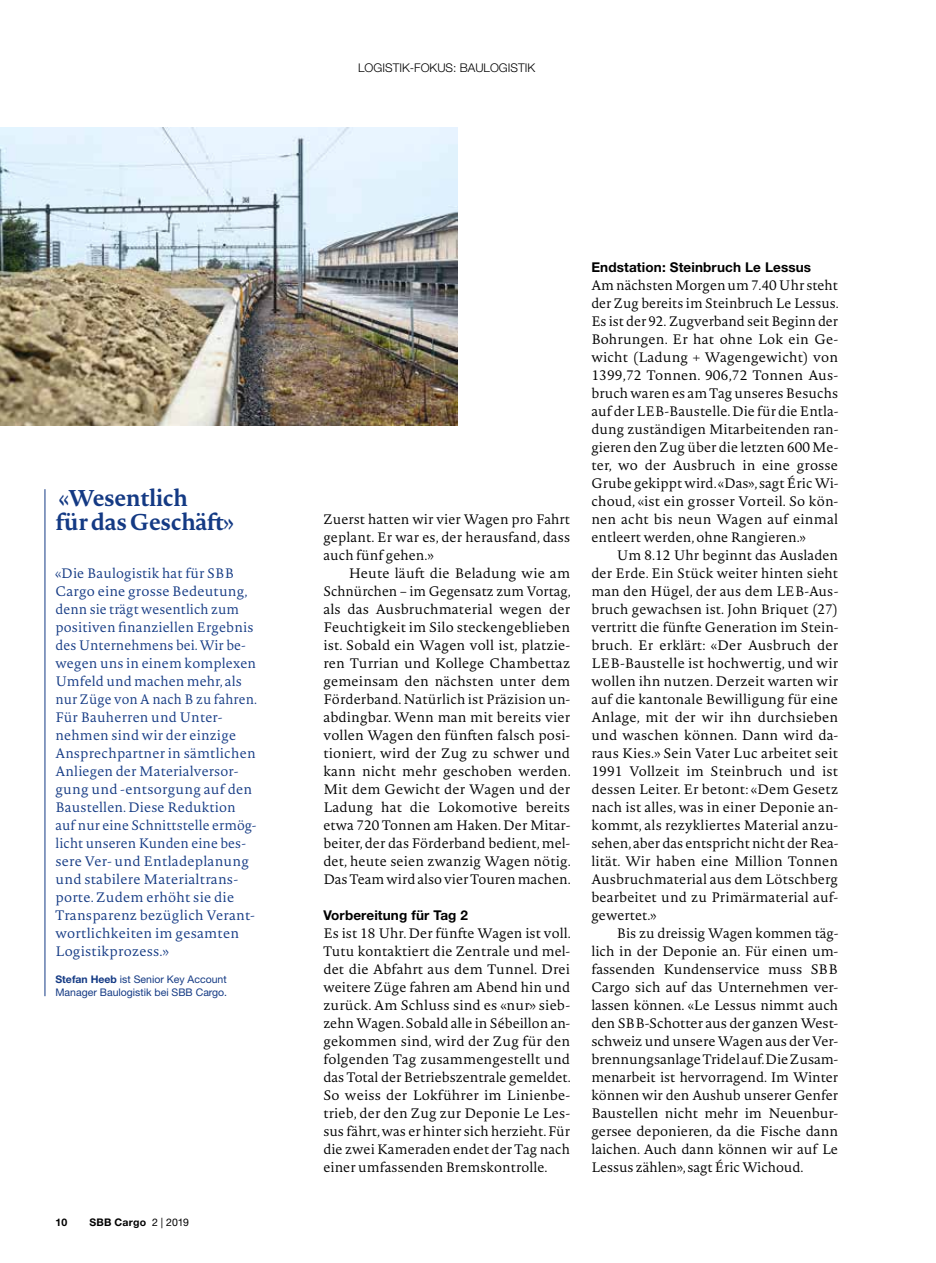
<style>
.page{position:relative;width:936px;height:1263px;background:#fff}
.page>*{position:absolute;margin:0;border:0;box-sizing:border-box;transform-origin:0 0}
.t1{font:700 22.5px/24px "Novel Pro";letter-spacing:-.02em;color:#143a84}
.t2{font:300 13.5px/18px "Novel Pro";letter-spacing:.005em;color:#000;text-align:justify}
.t3{font:300 13.5px/18px "Novel Pro";letter-spacing:.01em;color:#143a84}
.t4{font:700 13.5px "Helvetica Neue LT Std";letter-spacing:.01em;color:#000}
.t5{font:300 12px "Helvetica Neue LT Std";color:#000}
.t6{font:10.5px/13.5px "Helvetica Neue LT Std";color:#143a84}
.t7{font:700 10.5px "Helvetica Neue LT Std";letter-spacing:.025em;color:#000}
.s1{font-weight:700}
.s2{font-weight:400}
</style>
<div class="page">
<img style="left:0;top:128px;width:457px;height:297px">
<hr style="left:45px;top:489px;width:1px;height:507px;background:#143a84">
<p class="t5" style="left:358px;top:61px;width:178px">LOGISTIK-FOKUS: BAULOGISTIK</p>
<h1 class="t1" style="left:55px;top:485px;width:180px">«Wesentlich<br>für das Geschäft»</h1>
<p class="t3" style="left:55px;top:563px;width:203px">«Die Baulogistik hat für SBB<br>Cargo eine grosse Bedeutung, denn sie trägt wesentlich zum positiven finanziellen Ergebnis des Unternehmens bei. Wir be&shy;wegen uns in einem komplexen<br>Umfeld und machen mehr, als nur Züge von A nach B zu fahren.<br>Für Bauherren und Unter&shy;nehmen sind wir der einzige<br>Ansprechpartner in sämtlichen<br>Anliegen der Materialversor&shy;gung und -entsorgung auf den<br>Baustellen. Diese Reduktion auf nur eine Schnittstelle ermög&shy;licht unseren Kunden eine bes&shy;sere Ver- und Entladeplanung und stabilere Materialtrans&shy;porte. Zudem erhöht sie die<br>Transparenz bezüglich Verant&shy;wortlichkeiten im gesamten<br>Logistikprozess.»</p>
<p class="t6" style="left:55px;top:972px;width:173px"><span class="s1">Stefan Heeb</span> ist Senior Key Account<br>Manager Baulogistik bei SBB Cargo.</p>
<p class="t7" style="left:56px;top:1215px;width:13px">10</p>
<p class="t7" style="left:89px;top:1215px;width:101px">SBB Cargo <span class="s2">2 | 2019</span></p>
<p class="t2" style="left:323px;top:509px;width:248px">Zuerst hatten wir vier Wagen pro Fahrt geplant. Er war es, der herausfand, dass auch fünf gehen.»</p>
<p class="t2" style="left:323px;top:563px;width:249px;text-indent:26px">Heute läuft die Beladung wie am Schnürchen – im Gegensatz zum Vortag, als das Ausbruchmaterial wegen der Feuchtigkeit im Silo steckengeblieben ist. Sobald ein Wagen voll ist, platzie&shy;ren Turrian und Kollege Chambettaz gemeinsam den nächsten unter dem Förderband. Natürlich ist Präzision un&shy;abdingbar. Wenn man mit bereits vier vollen Wagen den fünften falsch posi&shy;tioniert, wird der Zug zu schwer und kann nicht mehr geschoben werden.<br>Mit dem Gewicht der Wagen und der Ladung hat die Lokomotive bereits etwa 720 Tonnen am Haken. Der Mitar&shy;beiter, der das Förderband bedient, mel&shy;det, heute seien zwanzig Wagen nötig.<br>Das Team wird also vier Touren machen.</p>
<p class="t4" style="left:323px;top:906px;width:146px">Vorbereitung für Tag 2</p>
<p class="t2" style="left:323px;top:923px;width:249px">Es ist 18 Uhr. Der fünfte Wagen ist voll.<br>Tutu kontaktiert die Zentrale und mel&shy;det die Abfahrt aus dem Tunnel. Drei weitere Züge fahren am Abend hin und zurück. Am Schluss sind es «nur» sieb&shy;zehn Wagen. Sobald alle in Sébeillon an&shy;gekommen sind, wird der Zug für den folgenden Tag zusammengestellt und das Total der Betriebszentrale gemeldet.<br>So weiss der Lokführer im Linienbe&shy;trieb, der den Zug zur Deponie Le Les&shy;sus fährt, was er hinter sich herzieht. Für die zwei Kameraden endet der Tag nach einer umfassenden Bremskontrolle.</p>
<p class="t4" style="left:591px;top:258px;width:221px">Endstation: Steinbruch Le Lessus</p>
<p class="t2" style="left:591px;top:275px;width:249px">Am nächsten Morgen um 7.40 Uhr steht der Zug bereits im Steinbruch Le Lessus.<br>Es ist der 92. Zugverband seit Beginn der Bohrungen. Er hat ohne Lok ein Ge&shy;wicht (Ladung + Wagengewicht) von 1399,72 Tonnen. 906,72 Tonnen Aus&shy;bruch waren es am Tag unseres Besuchs auf der LEB-Baustelle. Die für die Entla&shy;dung zuständigen Mitarbeitenden ran&shy;gieren den Zug über die letzten 600 Me&shy;ter, wo der Ausbruch in eine grosse Grube gekippt wird. «Das», sagt Éric Wi&shy;choud, «ist ein grosser Vorteil. So kön&shy;nen acht bis neun Wagen auf einmal entleert werden, ohne Rangieren.»</p>
<p class="t2" style="left:591px;top:545px;width:248px;text-indent:26px">Um 8.12 Uhr beginnt das Ausladen der Erde. Ein Stück weiter hinten sieht man den Hügel, der aus dem LEB-Aus&shy;bruch gewachsen ist. John Briquet (27) vertritt die fünfte Generation im Stein&shy;bruch. Er erklärt: «Der Ausbruch der LEB-Baustelle ist hochwertig, und wir wollen ihn nutzen. Derzeit warten wir auf die kantonale Bewilligung für eine Anlage, mit der wir ihn durchsieben und waschen können. Dann wird da&shy;raus Kies.» Sein Vater Luc arbeitet seit 1991 Vollzeit im Steinbruch und ist dessen Leiter. Er betont: «Dem Gesetz nach ist alles, was in einer Deponie an&shy;kommt, als rezykliertes Material anzu&shy;sehen, aber das entspricht nicht der Rea&shy;lität. Wir haben eine Million Tonnen Ausbruchmaterial aus dem Lötschberg bearbeitet und zu Primärmaterial auf&shy;gewertet.»</p>
<p class="t2" style="left:591px;top:923px;width:248px;text-indent:26px">Bis zu dreissig Wagen kommen täg&shy;lich in der Deponie an. Für einen um&shy;fassenden Kundenservice muss SBB Cargo sich auf das Unternehmen ver&shy;lassen können. «Le Lessus nimmt auch den SBB-Schotter aus der ganzen West&shy;schweiz und unsere Wagen aus der Ver&shy;brennungsanlage Tridel auf. Die Zusam&shy;menarbeit ist hervorragend. Im Winter können wir den Aushub unserer Genfer Baustellen nicht mehr im Neuenbur&shy;gersee deponieren, da die Fische dann laichen. Auch dann können wir auf Le Lessus zählen», sagt Éric Wichoud.</p>
</div>
